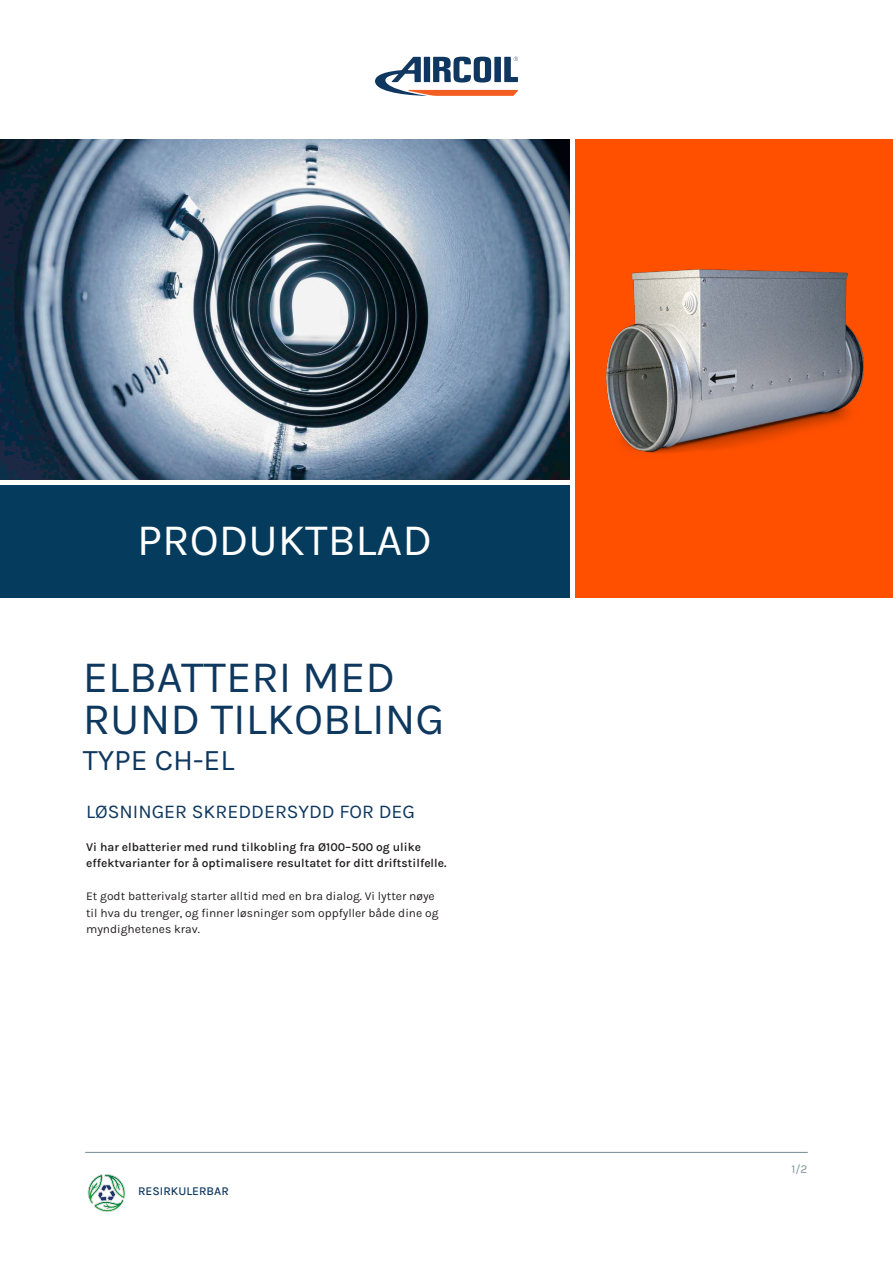
<style>
.page{position:relative;width:893px;height:1263px;background:#fff}
.page>*{position:absolute;margin:0;border:0;box-sizing:border-box;transform-origin:0 0}
.t1{font:45px/42px "Karla";color:#0f385f}
.t2{font:45px "Karla";color:#fff}
.t3{font:30px "Karla";color:#0f385f}
.t4{font:19.5px "Karla";color:#0f385f}
.t5{font:12px/16.5px "Karla";color:#231f20}
.t6{font:600 12px/16.5px "Karla";color:#231f20}
.t7{font:500 12px "Karla";color:#0f385f}
.t8{font:12px "Karla";color:#8096a0}
</style>
<div class="page">
<div style="left:575px;top:139px;width:318px;height:459px;background:#ff5000"></div>
<img style="left:606px;top:269px;width:258px;height:185px">
<div style="left:0;top:485px;width:570px;height:113px;background:#053b5d"></div>
<img style="left:0;top:139px;width:570px;height:341px">
<svg style="left:375px;top:57px;width:143px;height:39px"></svg>
<hr style="left:85px;top:1152px;width:723px;height:1px;background:#8096a0">
<img style="left:87px;top:1174px;width:39px;height:38px">
<p class="t2" style="left:137px;top:511px;width:296px">PRODUKTBLAD</p>
<p class="t1" style="left:83px;top:654px;width:363px">ELBATTERI MED<br>RUND TILKOBLING</p>
<p class="t3" style="left:83px;top:741px;width:153px">TYPE CH-EL</p>
<p class="t4" style="left:86px;top:799px;width:330px">LØSNINGER SKREDDERSYDD FOR DEG</p>
<p class="t6" style="left:86px;top:838px;width:362px">Vi har elbatterier med rund tilkobling fra Ø100–500 og ulike effektvarianter for å optimalisere resultatet for ditt driftstilfelle.</p>
<p class="t5" style="left:86px;top:888px;width:354px">Et godt batterivalg starter alltid med en bra dialog. Vi lytter nøye til hva du trenger, og finner løsninger som oppfyller både dine og myndighetenes krav.</p>
<p class="t7" style="left:138px;top:1183px;width:92px">RESIRKULERBAR</p>
<p class="t8" style="left:791px;top:1161px;width:18px">1/2</p>
</div>
